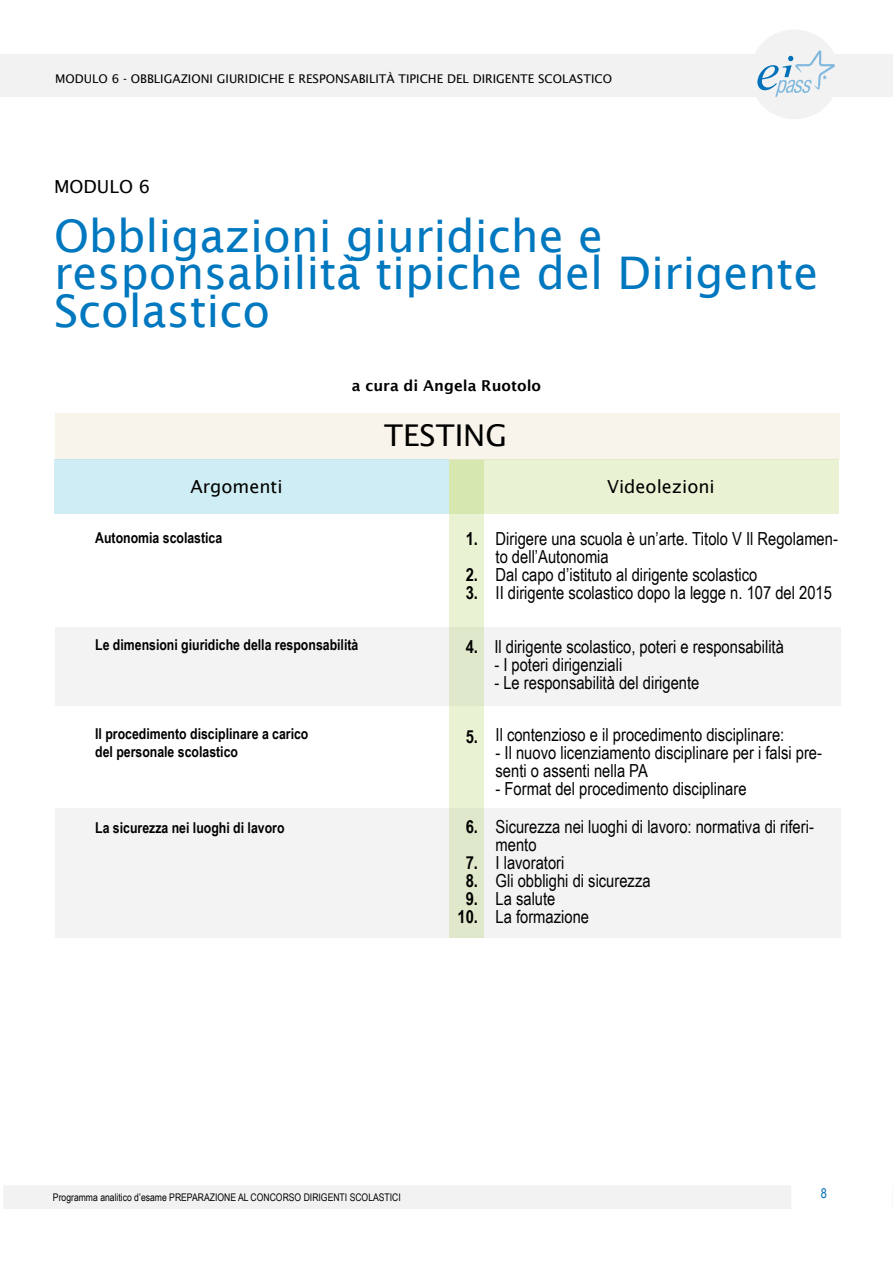
<style>
.page{position:relative;width:893px;height:1263px;background:#fff}
.page>*{position:absolute;margin:0;border:0;box-sizing:border-box;transform-origin:0 0}
.t1{font:45px/37.5px "Lucida Sans";color:#0078bf}
.t2{font:30px "Lucida Sans";color:#000}
.t3{font:18px/18px "Arial Narrow";color:#000}
.t4{font:18px "Lucida Sans";color:#000}
.t5{font:700 18px/36px "Arial Narrow";color:#000}
.t6{font:700 15px/18px "Arial Narrow";color:#000}
.t7{font:600 15px "Lucida Sans";color:#000}
.t8{font:13.5px "Arial Narrow";color:#006fb9}
.t9{font:12px "Lucida Sans";color:#000}
.t10{font:10.5px "Arial Narrow";color:#000}
</style>
<div class="page">
<div style="left:0;top:54px;width:893px;height:43px;background:#f2f2f2"></div>
<div style="left:749px;top:29px;width:90px;height:90px;background:#f2f2f2;border-radius:50%"></div>
<div style="left:3px;top:1185px;width:788px;height:24px;background:#f2f2f2"></div>
<svg style="left:757px;top:50px;width:78px;height:47px"></svg>
<div style="left:55px;top:413px;width:785px;height:47px;background:#f8f2e6"></div>
<div style="left:449px;top:460px;width:389px;height:54px;background:#e9f2d3"></div>
<div style="left:55px;top:627px;width:786px;height:79px;background:#f3f3f3"></div>
<div style="left:55px;top:808px;width:786px;height:129px;background:#f3f3f3"></div>
<svg style="left:449px;top:460px;width:35px;height:477px;background:#e2eccb"></svg>
<div style="left:54px;top:460px;width:395px;height:54px;background:#cfedf4"></div>
<p class="t9" style="left:55px;top:72px;width:558px">MODULO 6 - OBBLIGAZIONI GIURIDICHE E RESPONSABILITÀ TIPICHE DEL DIRIGENTE SCOLASTICO</p>
<p class="t4" style="left:54px;top:176px;width:98px">MODULO 6</p>
<h1 class="t1" style="left:54px;top:217px;width:766px">Obbligazioni giuridiche e responsabilità tipiche del Dirigente<br>Scolastico</h1>
<p class="t7" style="left:352px;top:377px;width:191px">a cura di Angela Ruotolo</p>
<h2 class="t2" style="left:384px;top:418px;width:124px">TESTING</h2>
<p class="t4" style="left:191px;top:476px;width:94px">Argomenti</p>
<p class="t4" style="left:607px;top:476px;width:109px">Videolezioni</p>
<p class="t5" style="left:466px;top:520px;width:14px">1.<br>2.</p>
<p class="t5" style="left:466px;top:574px;width:14px">3.</p>
<p class="t3" style="left:496px;top:529px;width:344px">Dirigere una scuola è un’arte. Titolo V Il Regolamen&shy;to dell’Autonomia<br>Dal capo d’istituto al dirigente scolastico<br>II dirigente scolastico dopo la legge n. 107 del 2015</p>
<p class="t3" style="left:494px;top:636px;width:291px">Il dirigente scolastico, poteri e responsabilità</p>
<p class="t3" style="left:494px;top:654px;width:129px">- I poteri dirigenziali</p>
<p class="t3" style="left:494px;top:672px;width:207px">- Le responsabilità del dirigente</p>
<p class="t3" style="left:496px;top:725px;width:290px">Il contenzioso e il procedimento disciplinare:</p>
<p class="t3" style="left:496px;top:743px;width:328px">- Il nuovo licenziamento disciplinare per i falsi pre&shy;senti o assenti nella PA</p>
<p class="t3" style="left:496px;top:769px;width:320px;line-height:38.1px">- Format del procedimento disciplinare<br>Sicurezza nei luoghi di lavoro: normativa di riferi-</p>
<p class="t3" style="left:496px;top:835px;width:157px">mento<br>I lavoratori<br>Gli obblighi di sicurezza<br>La salute<br>La formazione</p>
<p class="t6" style="left:95px;top:528px;width:129px">Autonomia scolastica</p>
<p class="t6" style="left:95px;top:635px;width:265px">Le dimensioni giuridiche della responsabilità</p>
<p class="t5" style="left:466px;top:628px;width:14px">4.</p>
<p class="t6" style="left:95px;top:724px;width:215px">Il procedimento disciplinare a carico del personale scolastico</p>
<p class="t5" style="left:466px;top:718px;width:14px">5.</p>
<p class="t5" style="left:466px;top:808px;width:14px">6.<br>7.</p>
<p class="t5" style="left:457px;top:871px;width:22px;line-height:18px;text-align:center">8.<br>9.<br>10.</p>
<p class="t6" style="left:95px;top:818px;width:191px">La sicurezza nei luoghi di lavoro</p>
<p class="t10" style="left:53px;top:1189px;width:349px">Programma analitico d’esame PREPARAZIONE AL CONCORSO DIRIGENTI SCOLASTICI</p>
<p class="t8" style="left:821px;top:1183px;width:8px">8</p>
</div>
